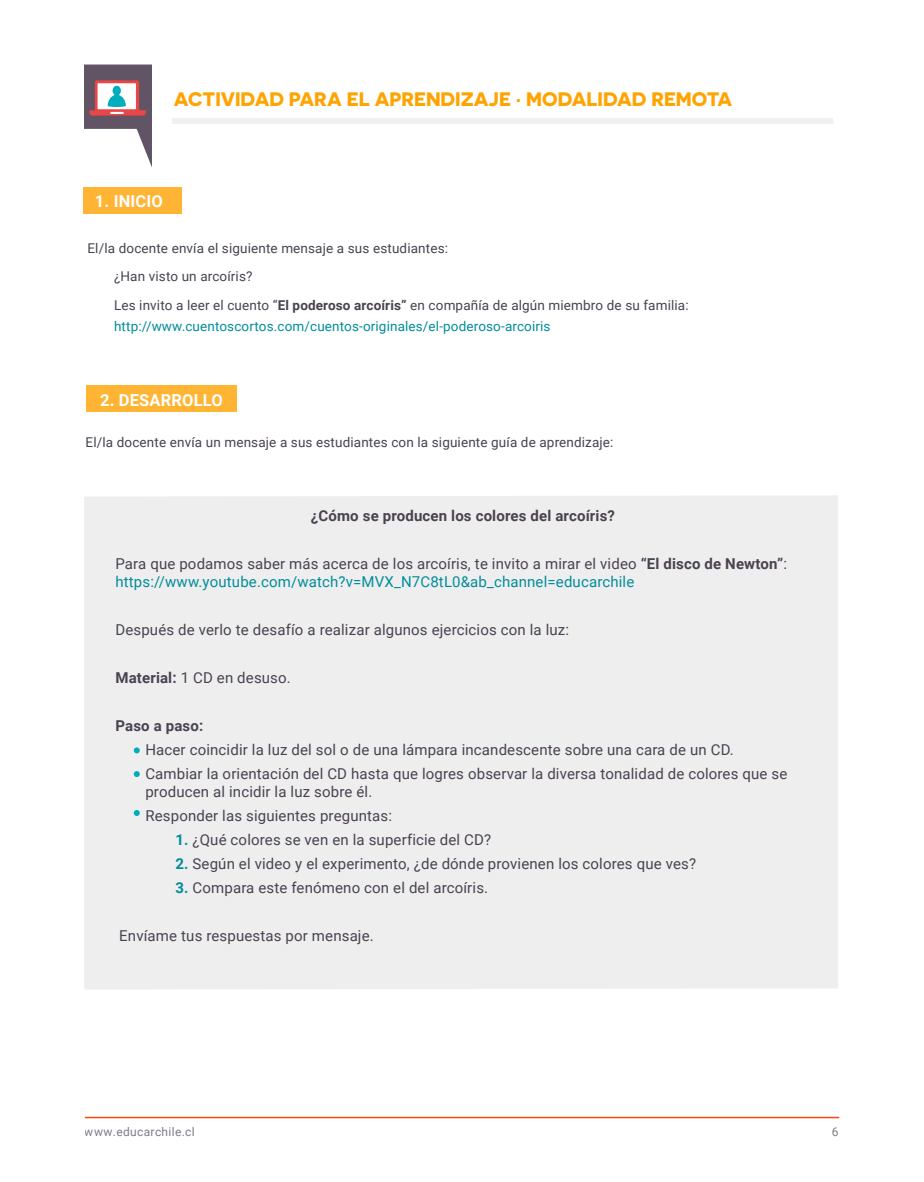
<style>
.page{position:relative;width:924px;height:1182px;background:#fff}
.page>*{position:absolute;margin:0;border:0;box-sizing:border-box;transform-origin:0 0}
.t1{font:700 19.5px "Novecentosanswide";color:#ffa300}
.t2{font:700 16.5px "Roboto";letter-spacing:.01em;color:#fff}
.t3{font:15px/24px "Roboto";letter-spacing:.01em;color:#49424f}
.t4{font:15px/18px "Roboto";letter-spacing:.01em;color:#008d9a}
.t5{font:700 15px "Roboto";letter-spacing:.01em;color:#49424f}
.t6{font:13.5px/28.5px "Roboto";letter-spacing:.01em;color:#49424f}
.t7{font:13.5px "Roboto";letter-spacing:.01em;color:#008d9a}
.t8{font:12px "Roboto";letter-spacing:.03em;color:#3f4551}
.s1{font-weight:700}
.s2{color:#49424f}
.s3{font-weight:700;color:#49424f}
.s4{font-weight:700;color:#008d9a}
</style>
<div class="page">
<hr style="left:85px;top:1117px;width:754px;height:1px;background:#ff4612">
<div style="left:172px;top:118px;width:661px;height:6px;background:#f0f0f3"></div>
<div style="left:84px;top:188px;width:98px;height:26px;background:#ffb533"></div>
<svg style="left:84px;top:65px;width:68px;height:102px"></svg>
<div style="left:86px;top:385px;width:151px;height:27px;background:#ffb533"></div>
<div style="left:84px;top:495px;width:754px;height:494px;background:#efeeef"></div>
<svg style="left:134px;top:810px;width:6px;height:6px"></svg>
<svg style="left:134px;top:747px;width:6px;height:6px"></svg>
<svg style="left:134px;top:771px;width:6px;height:6px"></svg>
<h1 class="t1" style="left:174px;top:87px;width:560px">ACTIVIDAD PARA EL APRENDIZAJE · MODALIDAD REMOTA</h1>
<p class="t2" style="left:95px;top:190px;width:69px">1. INICIO</p>
<p class="t6" style="left:114px;top:233px;width:576px;text-indent:-27px">El/la docente envía el siguiente mensaje a sus estudiantes:<br>¿Han visto un arcoíris?<br>Les invito a leer el cuento “<span class="s1">El poderoso arcoíris”</span> en compañía de algún miembro de su familia:</p>
<p class="t7" style="left:114px;top:317px;width:438px">http://www.cuentoscortos.com/cuentos-originales/el-poderoso-arcoiris</p>
<p class="t2" style="left:100px;top:388px;width:124px">2. DESARROLLO</p>
<p class="t6" style="left:86px;top:428px;width:529px">El/la docente envía un mensaje a sus estudiantes con la siguiente guía de aprendizaje:</p>
<p class="t5" style="left:311px;top:505px;width:306px">¿Cómo se producen los colores del arcoíris?</p>
<p class="t4" style="left:115px;top:554px;width:673px"><span class="s2">Para que podamos saber más acerca de los arcoíris, te invito a mirar el video</span> <span class="s3">“El disco de Newton”</span><span class="s2">: </span>https://www.youtube.com/watch?v=MVX_N7C8tL0&amp;ab_channel=educarchile</p>
<p class="t3" style="left:115px;top:617px;width:455px">Después de verlo te desafío a realizar algunos ejercicios con la luz:</p>
<p class="t3" style="left:115px;top:665px;width:177px"><span class="s1">Material:</span> 1 CD en desuso.</p>
<p class="t5" style="left:115px;top:715px;width:89px">Paso a paso:</p>
<p class="t3" style="left:145px;top:737px;width:644px">Hacer coincidir la luz del sol o de una lámpara incandescente sobre una cara de un CD.<br>Cambiar la orientación del CD hasta que logres observar la diversa tonalidad de colores que se</p>
<p class="t3" style="left:145px;top:779px;width:248px">producen al incidir la luz sobre él.<br>Responder las siguientes preguntas:</p>
<p class="t3" style="left:175px;top:827px;width:317px"><span class="s4">1.</span> ¿Qué colores se ven en la superficie del CD?</p>
<p class="t3" style="left:175px;top:851px;width:522px"><span class="s4">2.</span> Según el video y el experimento, ¿de dónde provienen los colores que ves?</p>
<p class="t3" style="left:175px;top:875px;width:314px"><span class="s4">3.</span> Compara este fenómeno con el del arcoíris.</p>
<p class="t3" style="left:119px;top:923px;width:256px">Envíame tus respuestas por mensaje.</p>
<p class="t8" style="left:85px;top:1123px;width:111px">www.educarchile.cl</p>
<p class="t8" style="left:832px;top:1123px;width:8px">6</p>
</div>
